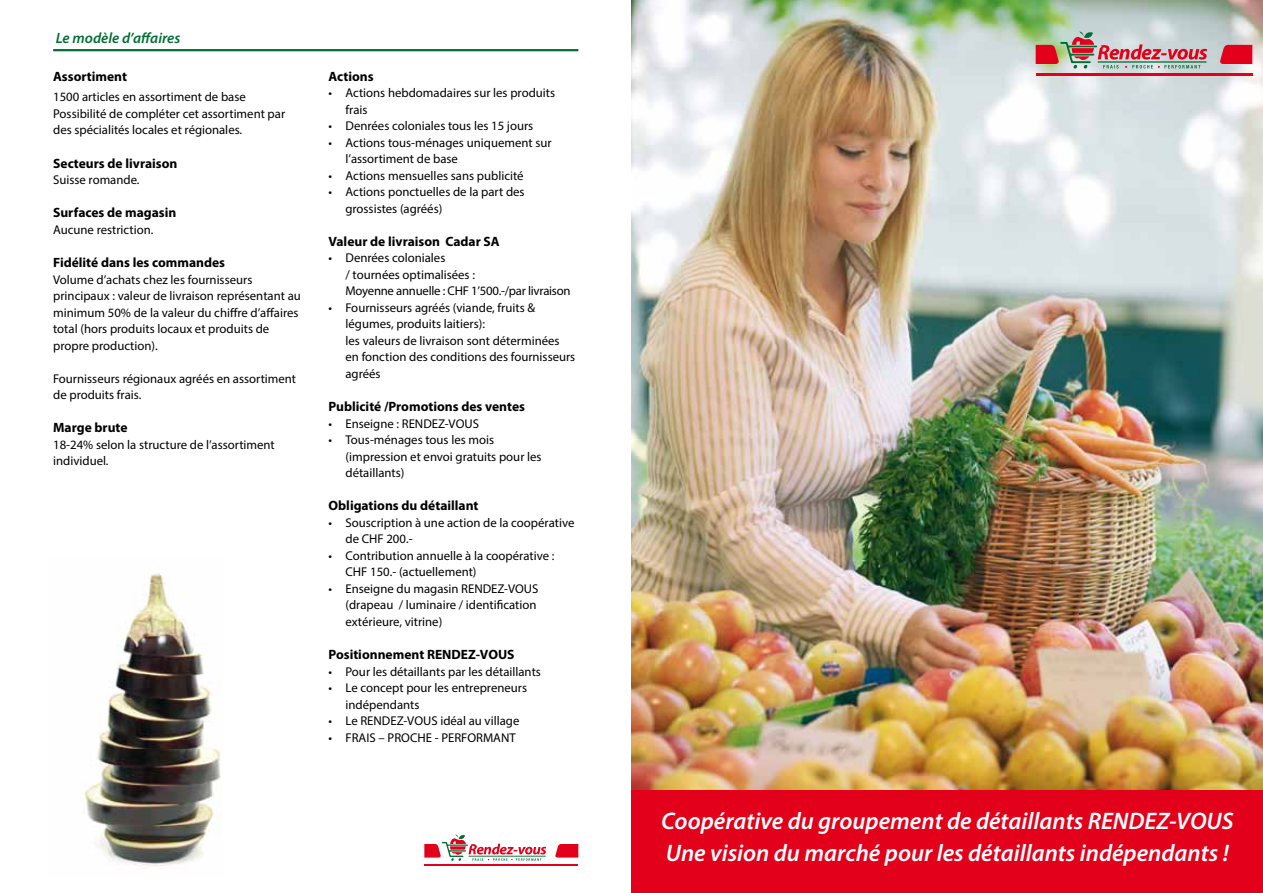
<style>
.page{position:relative;width:1263px;height:893px;background:#fff}
.page>*{position:absolute;margin:0;border:0;box-sizing:border-box;transform-origin:0 0}
.t1{font:italic 600 24px/31.5px "Myriad Pro";color:#fff}
.t2{font:italic 600 15px "Myriad Pro";color:#006e33}
.t3{font:700 13.5px "Myriad Pro";color:#000}
.t4{font:12.75px/16.5px "Myriad Pro";color:#000}
</style>
<div class="page">
<img style="left:631px;top:0;width:632px;height:790px">
<img style="left:82px;top:573px;width:139px;height:294px">
<hr style="left:1036px;top:73px;width:216px;height:3px;background:#e2001a">
<svg style="left:1219px;top:45px;width:33px;height:19px"></svg>
<svg style="left:1036px;top:31px;width:171px;height:38px"></svg>
<div style="left:631px;top:790px;width:632px;height:103px;background:#e2001a"></div>
<hr style="left:53px;top:49px;width:525px;height:2px;background:#006e33">
<hr style="left:424px;top:864px;width:154px;height:2px;background:#e2001a">
<svg style="left:555px;top:844px;width:23px;height:14px"></svg>
<svg style="left:424px;top:834px;width:122px;height:27px"></svg>
<p class="t2" style="left:56px;top:28px;width:126px">Le modèle d’affaires</p>
<p class="t3" style="left:53px;top:67px;width:75px">Assortiment</p>
<p class="t4" style="left:53px;top:89px;width:234px">1500 articles en assortiment de base<br>Possibilité de compléter cet assortiment par des spécialités locales et régionales.</p>
<p class="t3" style="left:53px;top:154px;width:126px">Secteurs de livraison</p>
<p class="t4" style="left:53px;top:171px;width:88px">Suisse romande.</p>
<p class="t3" style="left:53px;top:204px;width:125px">Surfaces de magasin</p>
<p class="t4" style="left:53px;top:221px;width:102px">Aucune restriction.</p>
<p class="t3" style="left:53px;top:254px;width:173px">Fidélité dans les commandes</p>
<p class="t4" style="left:53px;top:271px;width:249px">Volume d’achats chez les fournisseurs principaux : valeur de livraison représentant au minimum 50% de la valeur du chiffre d’affaires total (hors produits locaux et produits de propre production).</p>
<p class="t4" style="left:53px;top:370px;width:244px">Fournisseurs régionaux agréés en assortiment de produits frais.</p>
<p class="t3" style="left:53px;top:419px;width:76px">Marge brute</p>
<p class="t4" style="left:53px;top:436px;width:223px">18-24% selon la structure de l’assortiment individuel.</p>
<p class="t3" style="left:328px;top:67px;width:47px">Actions</p>
<p class="t4" style="left:345px;top:84px;width:211px;text-indent:-17px">• Actions hebdomadaires sur les produits frais</p>
<p class="t4" style="left:328px;top:117px;width:206px">• Denrées coloniales tous les 15 jours</p>
<p class="t4" style="left:345px;top:134px;width:208px;text-indent:-17px">• Actions tous-ménages uniquement sur l’assortiment de base</p>
<p class="t4" style="left:328px;top:167px;width:197px">• Actions mensuelles sans publicité</p>
<p class="t4" style="left:345px;top:183px;width:181px;text-indent:-17px">• Actions ponctuelles de la part des grossistes (agréés)</p>
<p class="t3" style="left:328px;top:232px;width:173px">Valeur de livraison Cadar SA</p>
<p class="t4" style="left:345px;top:250px;width:227px;text-indent:-17px">• Denrées coloniales<br>/ tournées optimalisées :<br>Moyenne annuelle : CHF 1’500.-/par livraison</p>
<p class="t4" style="left:345px;top:299px;width:231px;text-indent:-17px">• Fournisseurs agréés (viande, fruits &amp; légumes, produits laitiers):<br>les valeurs de livraison sont déterminées en fonction des conditions des fournisseurs agréés</p>
<p class="t3" style="left:328px;top:398px;width:198px">Publicité /Promotions des ventes</p>
<p class="t4" style="left:328px;top:415px;width:152px">• Enseigne : RENDEZ-VOUS</p>
<p class="t4" style="left:345px;top:431px;width:198px;text-indent:-17px">• Tous-ménages tous les mois (impression et envoi gratuits pour les détaillants)</p>
<p class="t3" style="left:328px;top:497px;width:151px">Obligations du détaillant</p>
<p class="t4" style="left:345px;top:514px;width:230px;text-indent:-17px">• Souscription à une action de la coopérative de CHF 200.-</p>
<p class="t4" style="left:345px;top:547px;width:210px;text-indent:-17px">• Contribution annuelle à la coopérative :<br>CHF 150.- (actuellement)</p>
<p class="t4" style="left:345px;top:580px;width:194px;text-indent:-17px">• Enseigne du magasin RENDEZ-VOUS (drapeau / luminaire / identification extérieure, vitrine)</p>
<p class="t3" style="left:328px;top:646px;width:188px">Positionnement RENDEZ-VOUS</p>
<p class="t4" style="left:328px;top:663px;width:214px">• Pour les détaillants par les détaillants</p>
<p class="t4" style="left:345px;top:679px;width:183px;text-indent:-17px">• Le concept pour les entrepreneurs indépendants</p>
<p class="t4" style="left:328px;top:712px;width:192px">• Le RENDEZ-VOUS idéal au village</p>
<p class="t4" style="left:328px;top:729px;width:189px">• FRAIS – PROCHE - PERFORMANT</p>
<h1 class="t1" style="left:661px;top:805px;width:574px">Coopérative du groupement de détaillants RENDEZ-VOUS<br>Une vision du marché pour les détaillants indépendants !</h1>
</div>
